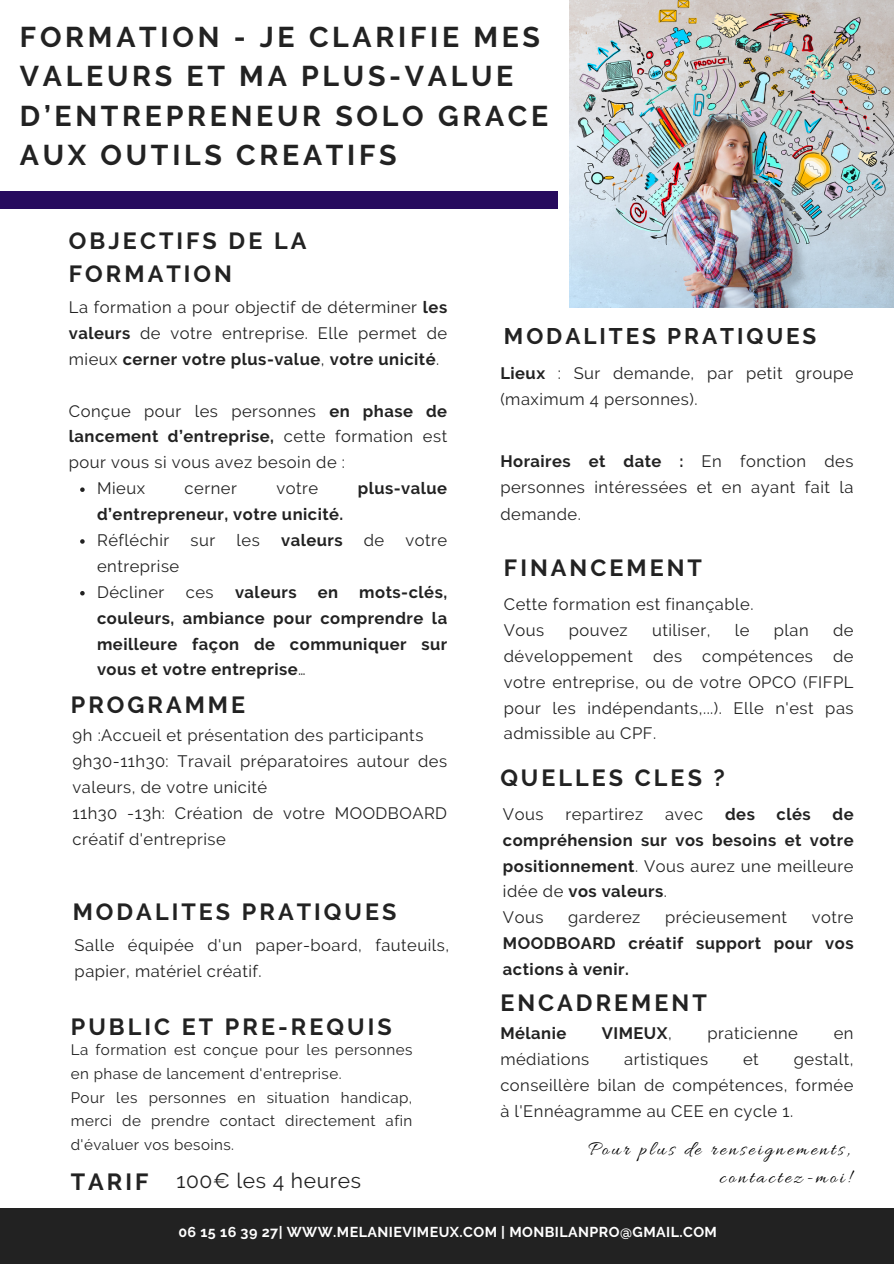
<style>
.page{position:relative;width:894px;height:1264px;background:#fff}
.page>*{position:absolute;margin:0;border:0;box-sizing:border-box;transform-origin:0 0}
.t1{font:700 28.5px/39.3px "Raleway";letter-spacing:.13em;color:#222}
.t2{font:700 23.25px/32.7px "Raleway";letter-spacing:.13em;color:#222}
.t3{font:700 22.5px "Raleway";letter-spacing:.13em;color:#222}
.t4{font:21px "Raleway";letter-spacing:.03em;color:#222}
.t5{font:20.25px/28.2px "Allura";letter-spacing:.13em;color:#000;text-align:right}
.t6{font:16.5px/25.8px "Raleway";letter-spacing:.03em;color:#222;text-align:justify}
.t7{font:700 16.5px/25.8px "Raleway";letter-spacing:.03em;color:#222;text-align:justify}
.t8{font:15.15px/23.7px "Raleway";letter-spacing:.03em;color:#222}
.t9{font:700 14.25px "Raleway";letter-spacing:.03em;color:#fff}
.s1{font-weight:700}
.s2{font-weight:400}
</style>
<div class="page">
<img style="left:569px;top:0;width:324px;height:308px">
<div style="left:0;top:192px;width:557px;height:16px;background:#270b5e"></div>
<div style="left:0;top:1208px;width:893px;height:55px;background:#222"></div>
<svg style="left:80px;top:487px;width:5px;height:5px"></svg>
<svg style="left:80px;top:539px;width:5px;height:4px"></svg>
<svg style="left:80px;top:591px;width:5px;height:4px"></svg>
<h5 class="t1" style="left:20px;top:17px;width:529px">FORMATION - JE CLARIFIE MES<br>VALEURS ET MA PLUS-VALUE<br>D’ENTREPRENEUR SOLO GRACE<br>AUX OUTILS CREATIFS</h5>
<h5 class="t2" style="left:69px;top:224px;width:239px">OBJECTIFS DE LA<br>FORMATION</h5>
<h2 class="t6" style="left:69px;top:294px;width:380px">La formation a pour objectif de déterminer <span class="s1">les valeurs</span> de votre entreprise. Elle permet de mieux <span class="s1">cerner votre plus-value</span>, <span class="s1">votre unicité</span>.</h2>
<h5 class="t6" style="left:69px;top:398px;width:380px">Conçue pour les personnes <span class="s1">en phase de lancement d’entreprise,</span> cette formation est pour vous si vous avez besoin de :</h5>
<h5 class="t6" style="left:97px;top:475px;width:49px">Mieux</h5>
<h5 class="t6" style="left:184px;top:475px;width:54px">cerner</h5>
<h5 class="t6" style="left:276px;top:475px;width:43px">votre</h5>
<h5 class="t7" style="left:357px;top:475px;width:91px">plus-value</h5>
<h5 class="t7" style="left:97px;top:501px;width:248px">d’entrepreneur, votre unicité.</h5>
<h2 class="t6" style="left:97px;top:527px;width:74px">Réfléchir</h2>
<h2 class="t6" style="left:190px;top:527px;width:26px">sur</h2>
<h2 class="t6" style="left:236px;top:527px;width:25px">les</h2>
<h2 class="t7" style="left:281px;top:527px;width:63px">valeurs</h2>
<h2 class="t6" style="left:363px;top:527px;width:22px">de</h2>
<h2 class="t6" style="left:405px;top:527px;width:43px">votre</h2>
<h2 class="t6" style="left:97px;top:553px;width:84px">entreprise</h2>
<h2 class="t6" style="left:97px;top:579px;width:69px">Décliner</h2>
<h2 class="t6" style="left:186px;top:579px;width:29px">ces</h2>
<h2 class="t7" style="left:235px;top:579px;width:63px">valeurs</h2>
<h2 class="t7" style="left:318px;top:579px;width:22px">en</h2>
<h2 class="t7" style="left:97px;top:579px;width:351px;text-indent:262px">mots-clés, couleurs, ambiance pour comprendre la meilleure façon de communiquer sur vous et votre entreprise<span class="s2">…</span></h2>
<h5 class="t2" style="left:71px;top:688px;width:176px">PROGRAMME</h5>
<h2 class="t6" style="left:73px;top:722px;width:376px;text-align:left">9h :Accueil et présentation des participants 9h30-11h30: Travail préparatoires autour des valeurs, de votre unicité<br>11h30 -13h: Création de votre MOODBOARD créatif d'entreprise</h2>
<h5 class="t2" style="left:73px;top:895px;width:325px">MODALITES PRATIQUES</h5>
<h2 class="t6" style="left:75px;top:932px;width:376px">Salle équipée d'un paper-board, fauteuils, papier, matériel créatif.</h2>
<h5 class="t2" style="left:71px;top:1010px;width:322px">PUBLIC ET PRE-REQUIS</h5>
<p class="t8" style="left:71px;top:1038px;width:343px">La formation est conçue pour les personnes en phase de lancement d'entreprise.<br>Pour les personnes en situation handicap, merci de prendre contact directement afin d'évaluer vos besoins.</p>
<p class="t2" style="left:71px;top:1165px;width:79px">TARIF</p>
<h2 class="t4" style="left:176px;top:1168px;width:186px">100€ les 4 heures</h2>
<h1 class="t3" style="left:504px;top:322px;width:314px">MODALITES PRATIQUES</h1>
<p class="t6" style="left:500px;top:360px;width:354px;line-height:26.2px"><span class="s1">Lieux</span> : Sur demande, par petit groupe (maximum 4 personnes).</p>
<h2 class="t6" style="left:500px;top:448px;width:354px;line-height:26.2px"><span class="s1">Horaires et date :</span> En fonction des personnes intéressées et en ayant fait la demande.</h2>
<p class="t2" style="left:504px;top:551px;width:199px">FINANCEMENT</p>
<h5 class="t6" style="left:503px;top:591px;width:251px">Cette formation est finançable.<br>Vous</h5>
<h5 class="t6" style="left:503px;top:617px;width:351px;text-indent:329px">de développement des compétences de votre entreprise, ou de votre OPCO (FIFPL pour les indépendants,...). Elle n'est pas admissible au CPF.</h5>
<h5 class="t6" style="left:568px;top:617px;width:60px">pouvez</h5>
<h5 class="t6" style="left:652px;top:617px;width:60px">utiliser,</h5>
<h5 class="t6" style="left:734px;top:617px;width:16px">le</h5>
<h5 class="t6" style="left:773px;top:617px;width:36px">plan</h5>
<h5 class="t2" style="left:500px;top:761px;width:226px">QUELLES CLES ?</h5>
<h2 class="t6" style="left:503px;top:801px;width:42px">Vous</h2>
<h2 class="t6" style="left:565px;top:801px;width:79px">repartirez</h2>
<h2 class="t6" style="left:665px;top:801px;width:40px">avec</h2>
<h2 class="t7" style="left:725px;top:801px;width:31px">des</h2>
<h2 class="t7" style="left:776px;top:801px;width:36px">clés</h2>
<h2 class="t7" style="left:503px;top:801px;width:352px;text-align:left;text-indent:329px">de compréhension sur vos besoins et votre positionnement<span class="s2">. Vous aurez une meilleure idée de</span> vos valeurs<span class="s2">.<br>Vous</span></h2>
<h2 class="t6" style="left:568px;top:904px;width:74px">garderez</h2>
<h2 class="t6" style="left:665px;top:904px;width:123px">précieusement</h2>
<h2 class="t7" style="left:503px;top:904px;width:352px;text-indent:309px"><span class="s2">votre </span>MOODBOARD créatif support pour vos actions à venir.</h2>
<h2 class="t2" style="left:500px;top:986px;width:208px">ENCADREMENT</h2>
<h5 class="t7" style="left:500px;top:1020px;width:67px">Mélanie</h5>
<h5 class="t7" style="left:601px;top:1020px;width:71px">VIMEUX<span class="s2">,</span></h5>
<h5 class="t6" style="left:707px;top:1020px;width:92px">praticienne</h5>
<h5 class="t6" style="left:833px;top:1020px;width:21px">en</h5>
<h5 class="t6" style="left:500px;top:1046px;width:90px">médiations</h5>
<h5 class="t6" style="left:624px;top:1046px;width:85px">artistiques</h5>
<h5 class="t6" style="left:742px;top:1046px;width:17px">et</h5>
<h5 class="t6" style="left:500px;top:1046px;width:354px;text-indent:293px">gestalt, conseillère bilan de compétences, formée à l'Ennéagramme au CEE en cycle 1.</h5>
<p class="t5" style="left:588px;top:1136px;width:263px">Pour plus de renseignements, contactez-moi!</p>
<h3 class="t9" style="left:178px;top:1223px;width:540px">06 15 16 39 27| WWW.MELANIEVIMEUX.COM | MONBILANPRO@GMAIL.COM</h3>
</div>
